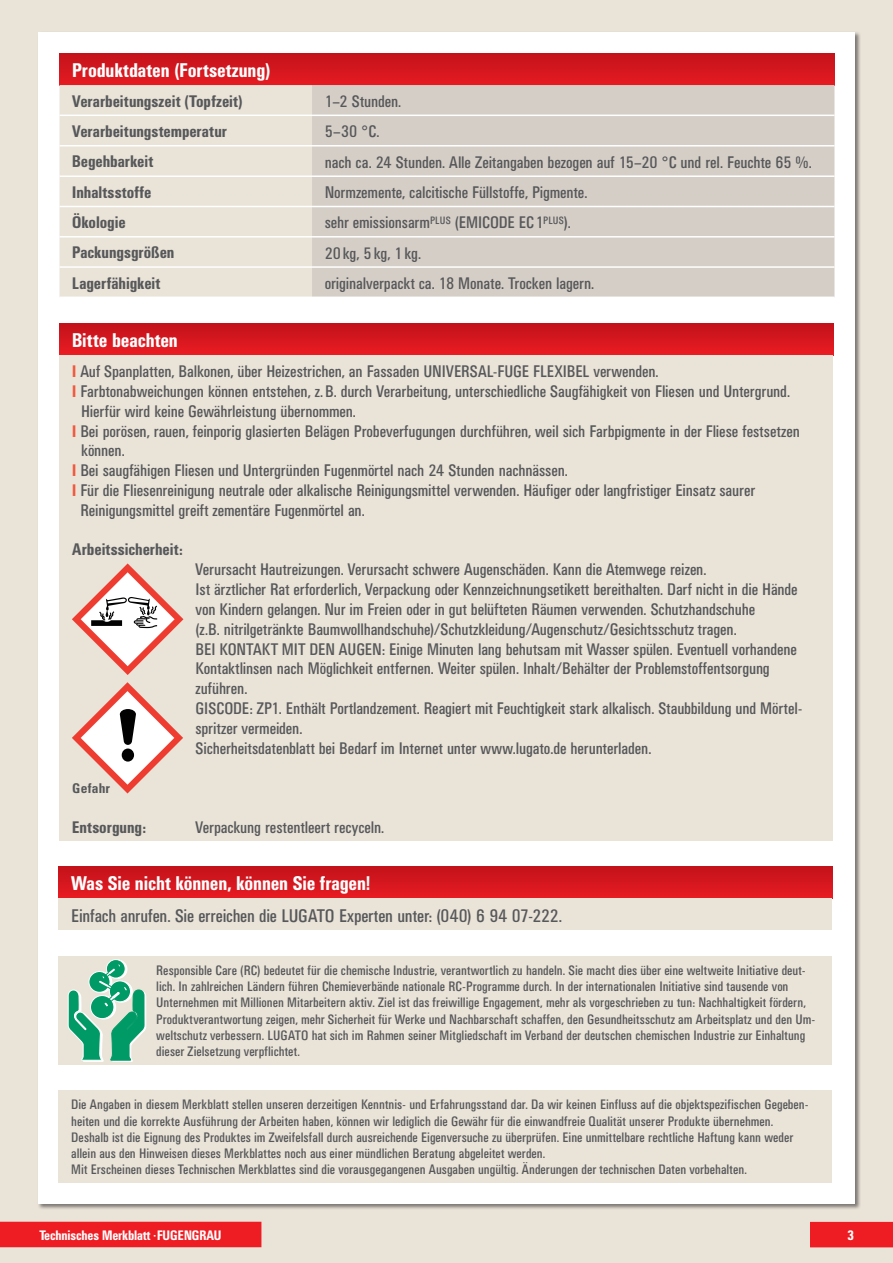
<style>
.page{position:relative;width:893px;height:1263px;background:#e9e3d8}
.page>*{position:absolute;margin:0;border:0;box-sizing:border-box;transform-origin:0 0}
.t1{font:500 condensed 19.5px "UN11";letter-spacing:.005em;color:#fff}
.t2{font:condensed 18px "UN11";letter-spacing:-.005em;color:#57585a}
.t3{font:condensed 16.5px/19.8px "UN11";color:#57585a}
.t4{font:500 condensed 16.5px "UN11";letter-spacing:.01em;color:#57585a}
.t5{font:condensed 13.5px/16.2px "UN11";letter-spacing:.01em;color:#57585a}
.t6{font:500 condensed 13.5px "UN11";color:#fff}
.t7{font:700 condensed 13.5px "Univers";letter-spacing:.015em;color:#57585a}
.s1{font-family:"Univers"}
.s2{font-weight:500;color:#f0593e}
</style>
<div class="page">
<div style="left:38px;top:32px;width:817px;height:1171px;background:#fff"></div>
<div style="left:810px;top:1222px;width:83px;height:25px;background:#ee1d23"></div>
<div style="left:0;top:1222px;width:261px;height:25px;background:#ee1d23"></div>
<div style="left:60px;top:53px;width:774px;height:32px;background:linear-gradient(to bottom,#c3121a,#e41b22)"></div>
<div style="left:60px;top:85px;width:252px;height:212px;background:#e9e3d8"></div>
<div style="left:312px;top:85px;width:522px;height:212px;background:#d5cec7"></div>
<hr style="left:60px;top:115px;width:252px;height:1px;background:#fff">
<hr style="left:312px;top:115px;width:522px;height:1px;background:#fff">
<hr style="left:60px;top:145px;width:252px;height:2px;background:#fff">
<hr style="left:312px;top:145px;width:522px;height:2px;background:#fff">
<hr style="left:60px;top:175px;width:252px;height:2px;background:#fff">
<hr style="left:312px;top:175px;width:522px;height:2px;background:#fff">
<hr style="left:60px;top:206px;width:252px;height:1px;background:#fff">
<hr style="left:312px;top:206px;width:522px;height:1px;background:#fff">
<hr style="left:60px;top:236px;width:252px;height:2px;background:#fff">
<hr style="left:312px;top:236px;width:522px;height:2px;background:#fff">
<hr style="left:60px;top:266px;width:252px;height:2px;background:#fff">
<hr style="left:312px;top:266px;width:522px;height:2px;background:#fff">
<svg style="left:60px;top:324px;width:773px;height:31px;background:#d6161e"></svg>
<div style="left:60px;top:355px;width:773px;height:486px;background:#e9e3d8"></div>
<svg style="left:72px;top:682px;width:111px;height:111px"></svg>
<svg style="left:72px;top:563px;width:111px;height:112px"></svg>
<div style="left:58px;top:1090px;width:774px;height:93px;background:#e9e3d8"></div>
<div style="left:58px;top:956px;width:774px;height:108px;background:#e9e3d8"></div>
<div style="left:108px;top:960px;width:19px;height:18px;background:#fff;border-radius:50%"></div>
<div style="left:108px;top:960px;width:19px;height:18px;border:1px solid #fff;border-radius:50%"></div>
<svg style="left:106px;top:959px;width:19px;height:19px"></svg>
<div style="left:106px;top:959px;width:19px;height:19px;border:1px solid #fff;border-radius:50%"></div>
<svg style="left:68px;top:964px;width:78px;height:97px"></svg>
<div style="left:58px;top:867px;width:774px;height:32px;background:linear-gradient(to bottom,#c3121b,#e81b22)"></div>
<div style="left:58px;top:899px;width:774px;height:31px;background:#e9e3d8"></div>
<p class="t1" style="left:72px;top:59px;width:199px">Produktdaten (Fortsetzung)</p>
<p class="t4" style="left:72px;top:91px;width:172px">Verarbeitungszeit (Topfzeit)</p>
<p class="t3" style="left:325px;top:91px;width:78px">1–2 Stunden.</p>
<p class="t4" style="left:72px;top:122px;width:156px">Verarbeitungstemperatur</p>
<p class="t3" style="left:325px;top:122px;width:56px">5–30 <span class="s1">°</span>C.</p>
<p class="t4" style="left:72px;top:152px;width:82px">Begehbarkeit</p>
<p class="t3" style="left:325px;top:152px;width:488px">nach ca. 24 Stunden. Alle Zeitangaben bezogen auf 15–20 <span class="s1">°</span>C und rel. Feuchte 65 %.</p>
<p class="t4" style="left:72px;top:183px;width:81px">Inhaltsstoffe</p>
<p class="t3" style="left:325px;top:182px;width:264px">Normzemente, calcitische Füllstoffe, Pigmente.</p>
<p class="t4" style="left:72px;top:213px;width:55px">Ökologie</p>
<p class="t3" style="left:325px;top:213px;width:248px">sehr emissionsarm<sup>PLUS</sup> (EMICODE EC 1<sup>PLUS</sup>).</p>
<p class="t4" style="left:72px;top:243px;width:103px">Packungsgrößen</p>
<p class="t3" style="left:325px;top:243px;width:98px">20 kg, 5 kg, 1 kg.</p>
<p class="t4" style="left:72px;top:273px;width:89px">Lagerfähigkeit</p>
<p class="t3" style="left:325px;top:273px;width:271px">originalverpackt ca. 18 Monate. Trocken lagern.</p>
<p class="t1" style="left:72px;top:329px;width:107px">Bitte beachten</p>
<p class="t3" style="left:72px;top:361px;width:588px"><span class="s2">I</span> Auf Spanplatten, Balkonen, über Heizestrichen, an Fassaden UNIVERSAL-FUGE FLEXIBEL verwenden.</p>
<p class="t3" style="left:72px;top:381px;width:719px"><span class="s2">I</span> Farbtonabweichungen können entstehen, z.B. durch Verarbeitung, unterschiedliche Saugfähigkeit von Fliesen und Untergrund.</p>
<p class="t3" style="left:81px;top:401px;width:276px">Hierfür wird keine Gewährleistung übernommen.</p>
<p class="t3" style="left:72px;top:421px;width:729px"><span class="s2">I</span> Bei porösen, rauen, feinporig glasierten Belägen Probeverfugungen durchführen, weil sich Farbpigmente in der Fliese festsetzen</p>
<p class="t3" style="left:81px;top:441px;width:45px">können.</p>
<p class="t3" style="left:72px;top:460px;width:497px"><span class="s2">I</span> Bei saugfähigen Fliesen und Untergründen Fugenmörtel nach 24 Stunden nachnässen.</p>
<p class="t3" style="left:72px;top:480px;width:684px"><span class="s2">I</span> Für die Fliesenreinigung neutrale oder alkalische Reinigungsmittel verwenden. Häufiger oder langfristiger Einsatz saurer</p>
<p class="t3" style="left:81px;top:500px;width:286px">Reinigungsmittel greift zementäre Fugenmörtel an.</p>
<p class="t4" style="left:72px;top:540px;width:112px">Arbeitssicherheit:</p>
<p class="t3" style="left:196px;top:559px;width:608px">Verursacht Hautreizungen. Verursacht schwere Augenschäden. Kann die Atemwege reizen.<br>Ist ärztlicher Rat erforderlich, Verpackung oder Kennzeichnungsetikett bereithalten. Darf nicht in die Hände von Kindern gelangen. Nur im Freien oder in gut belüfteten Räumen verwenden. Schutzhandschuhe<br>(z.B. nitrilgetränkte Baumwollhandschuhe)/Schutzkleidung/Augenschutz/Gesichtsschutz tragen.<br>BEI KONTAKT MIT DEN AUGEN: Einige Minuten lang behutsam mit Wasser spülen. Eventuell vorhandene Kontaktlinsen nach Möglichkeit entfernen. Weiter spülen. Inhalt/Behälter der Problemstoffentsorgung zuführen.<br>GISCODE: ZP1. Enthält Portlandzement. Reagiert mit Feuchtigkeit stark alkalisch. Staubbildung und Mörtel&shy;spritzer vermeiden.<br>Sicherheitsdatenblatt bei Bedarf im Internet unter www.lugato.de herunterladen.</p>
<p class="t7" style="left:72px;top:780px;width:39px">Gefahr</p>
<p class="t4" style="left:72px;top:817px;width:75px">Entsorgung:</p>
<p class="t3" style="left:195px;top:817px;width:190px">Verpackung restentleert recyceln.</p>
<p class="t1" style="left:71px;top:872px;width:301px">Was Sie nicht können, können Sie fragen!</p>
<p class="t2" style="left:71px;top:905px;width:492px">Einfach anrufen. Sie erreichen die LUGATO Experten unter: (040) 6 94 07-222.</p>
<p class="t5" style="left:156px;top:962px;width:660px">Responsible Care (RC) bedeutet für die chemische Industrie, verantwortlich zu handeln. Sie macht dies über eine weltweite Initiative deut&shy;lich. In zahlreichen Ländern führen Chemieverbände nationale RC-Programme durch. In der internationalen Initiative sind tausende von Unternehmen mit Millionen Mitarbeitern aktiv. Ziel ist das freiwillige Engagement, mehr als vorgeschrieben zu tun: Nachhaltigkeit fördern, Produktverantwortung zeigen, mehr Sicherheit für Werke und Nachbarschaft schaffen, den Gesundheitsschutz am Arbeitsplatz und den Um&shy;weltschutz verbessern. LUGATO hat sich im Rahmen seiner Mitgliedschaft im Verband der deutschen chemischen Industrie zur Einhaltung dieser Zielsetzung verpflichtet.</p>
<p class="t5" style="left:71px;top:1096px;width:739px">Die Angaben in diesem Merkblatt stellen unseren derzeitigen Kenntnis- und Erfahrungsstand dar. Da wir keinen Einfluss auf die objektspezifischen Gegeben&shy;heiten und die korrekte Ausführung der Arbeiten haben, können wir lediglich die Gewähr für die einwandfreie Qualität unserer Produkte übernehmen.<br>Deshalb ist die Eignung des Produktes im Zweifelsfall durch ausreichende Eigenversuche zu überprüfen. Eine unmittelbare rechtliche Haftung kann weder allein aus den Hinweisen dieses Merkblattes noch aus einer mündlichen Beratung abgeleitet werden.<br>Mit Erscheinen dieses Technischen Merkblattes sind die vorausgegangenen Ausgaben ungültig. Änderungen der technischen Daten vorbehalten.</p>
<p class="t6" style="left:39px;top:1227px;width:184px">Technisches Merkblatt <sup>•</sup> FUGENGRAU</p>
<p class="t6" style="left:847px;top:1227px;width:8px">3</p>
</div>
